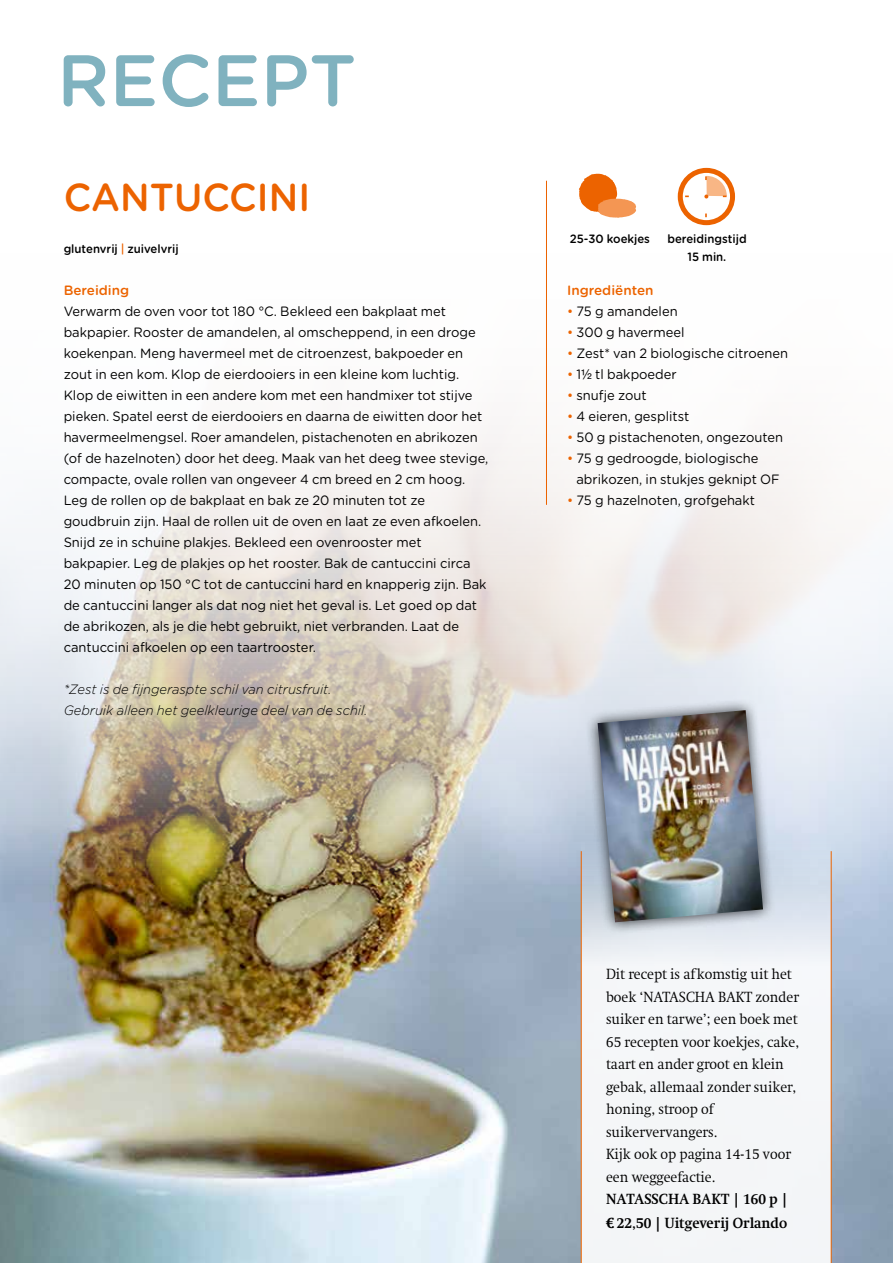
<style>
.page{position:relative;width:893px;height:1263px;background:#fff}
.page>*{position:absolute;margin:0;border:0;box-sizing:border-box;transform-origin:0 0}
.t1{font:500 39px "Gotham Rounded";color:#ec6300;scale:.96 1}
.t2{font:300 15px/22.5px "Swift LT Std";color:#000;scale:.94 1}
.t3{font:700 15px/24px "Swift LT Std";color:#000;scale:.94 1}
.t4{font:13.5px/21px "Gotham Rounded";color:#000;scale:.96 1}
.t5{font:italic 300 13.5px/20.9px "Gotham Rounded";color:#000;scale:.96 1}
.t6{font:500 13.5px "Gotham Rounded";color:#ec6300}
.t7{font:500 12px/18px "Gotham Rounded";color:#000;text-align:center;scale:.95 1}
.s1{color:#ec6300}
.s2{font-family:"Helvetica Neue LT"}
</style>
<div class="page">
<img style="left:0;top:167px;width:893px;height:1096px">
<hr style="left:546px;top:181px;width:1px;height:324px;background:#ec6300">
<svg style="left:64px;top:54px;width:290px;height:53px"></svg>
<svg style="left:680px;top:170px;width:52px;height:53px"></svg>
<svg style="left:704px;top:176px;width:23px;height:22px"></svg>
<div style="left:678px;top:168px;width:57px;height:57px;border:5px solid #ec6300;border-radius:50%"></div>
<svg style="left:581px;top:841px;width:250px;height:422px;fill:#f4f6f8"></svg>
<hr style="left:581px;top:851px;width:1px;height:412px;background:#ec6300">
<hr style="left:831px;top:851px;width:1px;height:412px;background:#ec6300">
<div style="left:586px;top:698px;width:189px;height:236px;background:#000;opacity:.75"></div>
<img style="left:598px;top:710px;width:165px;height:212px">
<svg style="left:579px;top:174px;width:57px;height:45px"></svg>
<h1 class="t1" style="left:64px;top:169px;width:258px">CANTUCCINI</h1>
<p class="t7" style="left:64px;top:239px;width:123px">glutenvrij <span class="s1">|</span> zuivelvrij</p>
<p class="t6" style="left:64px;top:280px;width:67px">Bereiding</p>
<p class="t4" style="left:64px;top:300px;width:444px">Verwarm de oven voor tot 180 °C. Bekleed een bakplaat met bakpapier. Rooster de amandelen, al omscheppend, in een droge koekenpan. Meng havermeel met de citroenzest, bakpoeder en zout in een kom. Klop de eierdooiers in een kleine kom luchtig.<br>Klop de eiwitten in een andere kom met een handmixer tot stijve pieken. Spatel eerst de eierdooiers en daarna de eiwitten door het havermeelmengsel. Roer amandelen, pistachenoten en abrikozen (of de hazelnoten) door het deeg. Maak van het deeg twee stevige, compacte, ovale rollen van ongeveer 4 cm breed en 2 cm hoog.<br>Leg de rollen op de bakplaat en bak ze 20 minuten tot ze goudbruin zijn. Haal de rollen uit de oven en laat ze even afkoelen.<br>Snijd ze in schuine plakjes. Bekleed een ovenrooster met bakpapier. Leg de plakjes op het rooster. Bak de cantuccini circa 20 minuten op 150 °C tot de cantuccini hard en knapperig zijn. Bak de cantuccini langer als dat nog niet het geval is. Let goed op dat de abrikozen, als je die hebt gebruikt, niet verbranden. Laat de cantuccini afkoelen op een taartrooster.</p>
<p class="t5" style="left:64px;top:678px;width:318px">*Zest is de fijngeraspte schil van citrusfruit.<br>Gebruik alleen het geelkleurige deel van de schil.</p>
<p class="t7" style="left:570px;top:229px;width:86px">25-30 koekjes</p>
<p class="t7" style="left:667px;top:229px;width:85px">bereidingstijd<br>15 min.</p>
<p class="t6" style="left:567px;top:280px;width:88px">Ingrediënten</p>
<p class="t4" style="left:567px;top:300px;width:117px"><span class="s1">•</span> 75 g amandelen</p>
<p class="t4" style="left:567px;top:321px;width:124px"><span class="s1">•</span> 300 g havermeel</p>
<p class="t4" style="left:567px;top:342px;width:232px"><span class="s1">•</span> Zest* van 2 biologische citroenen</p>
<p class="t4" style="left:567px;top:363px;width:116px"><span class="s1">•</span> 1<span class="s2">½</span> tl bakpoeder</p>
<p class="t4" style="left:567px;top:384px;width:84px"><span class="s1">•</span> snufje zout</p>
<p class="t4" style="left:567px;top:405px;width:129px"><span class="s1">•</span> 4 eieren, gesplitst</p>
<p class="t4" style="left:567px;top:426px;width:226px"><span class="s1">•</span> 50 g pistachenoten, ongezouten</p>
<p class="t4" style="left:576px;top:447px;width:213px;text-indent:-9px"><span class="s1">•</span> 75 g gedroogde, biologische abrikozen, in stukjes geknipt OF</p>
<p class="t4" style="left:567px;top:489px;width:197px"><span class="s1">•</span> 75 g hazelnoten, grofgehakt</p>
<p class="t2" style="left:606px;top:963px;width:207px">Dit recept is afkomstig uit het boek ‘NATASCHA BAKT zonder suiker en tarwe’; een boek met<br>65 recepten voor koekjes, cake, taart en ander groot en klein gebak, allemaal zonder suiker, honing, stroop of suikervervangers.<br>Kijk ook op pagina 14-15 voor een weggeefactie.</p>
<p class="t3" style="left:606px;top:1187px;width:195px">NATASSCHA BAKT | 160 p | € 22,50 | Uitgeverij Orlando</p>
</div>
